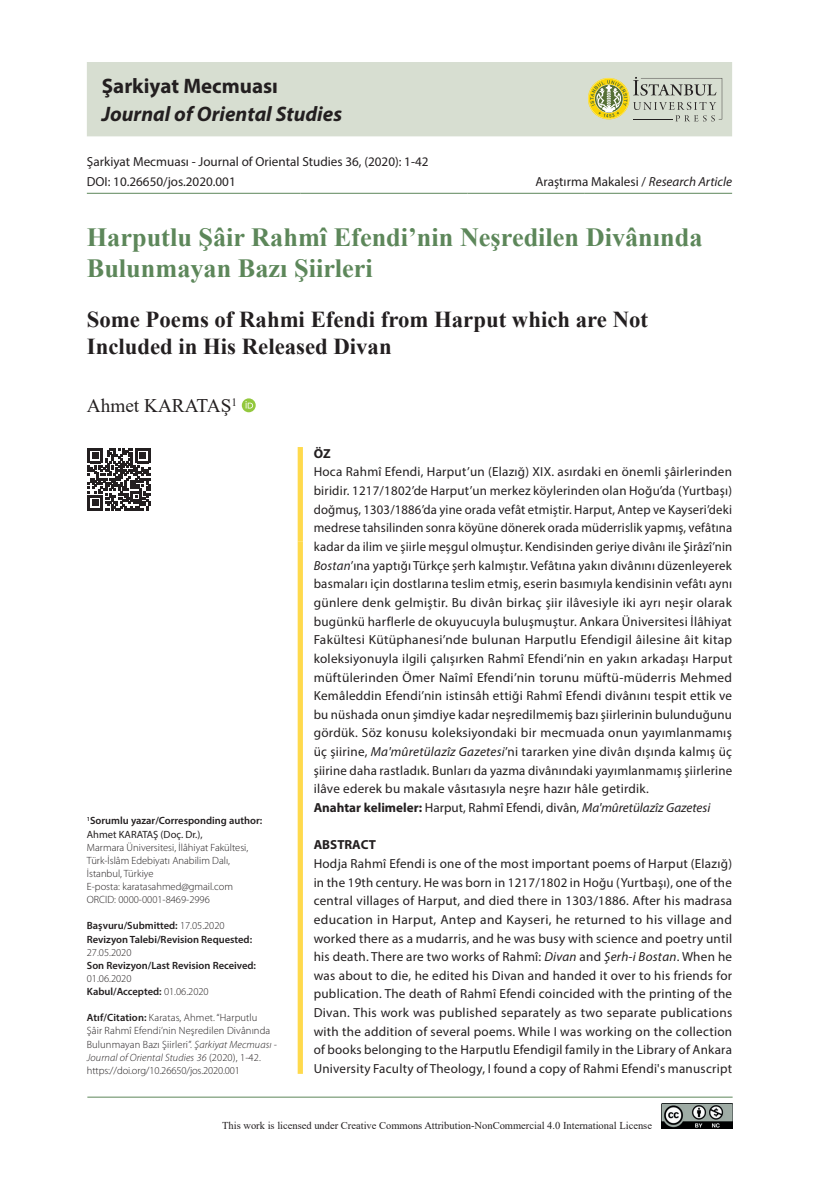
<style>
.page{position:relative;width:819px;height:1191px;background:#fff}
.page>*{position:absolute;margin:0;border:0;box-sizing:border-box;transform-origin:0 0}
.t1{font:700 26.25px/31.5px "Times New Roman";color:#5d875a}
.t2{font:700 22.75px/26.2px "Times New Roman";color:#231f20}
.t3{font:italic 700 21px "Myriad Pro";color:#231f20}
.t4{font:700 21px "Myriad Pro";color:#231f20}
.t5{font:19.25px "Times New Roman";color:#231f20}
.t6{font:13.12px/18.6px "Myriad Pro";letter-spacing:.015em;color:#231f20}
.t7{font:700 13.12px "Myriad Pro";color:#231f20}
.t8{font:300 10.5px/13.1px "Myriad Pro";color:#231f20}
.t9{font:600 10.5px/13.1px "Myriad Pro";color:#231f20}
.t10{font:10.5px "Times New Roman";color:#231f20}
.s1{font-style:italic}
.s2{font-weight:400}
.s3{font-weight:300}
.s4{font-weight:600}
.s5{font-weight:700}
</style>
<div class="page">
<div style="left:87px;top:62px;width:645px;height:74px;background:#d7ded1"></div>
<div style="left:297px;top:447px;width:6px;height:94px;background:#ffda4d"></div>
<div style="left:297px;top:541px;width:6px;height:532px;background:#ffda4d"></div>
<hr style="left:87px;top:193px;width:213px;height:1px;background:#5d875a">
<hr style="left:300px;top:193px;width:167px;height:1px;background:#5d875a">
<hr style="left:467px;top:193px;width:117px;height:1px;background:#5d875a">
<hr style="left:584px;top:193px;width:148px;height:1px;background:#5d875a">
<svg style="left:588px;top:77px;width:134px;height:44px;background:#c2c5a3"></svg>
<svg style="left:242px;top:398px;width:14px;height:14px"></svg>
<svg style="left:245px;top:401px;width:8px;height:7px"></svg>
<svg style="left:88px;top:448px;width:62px;height:62px"></svg>
<img style="left:661px;top:1104px;width:71px;height:25px">
<hr style="left:87px;top:1096px;width:645px;height:1px;background:#5d875a">
<h3 class="t4" style="left:102px;top:72px;width:178px">Şarkiyat Mecmuası</h3>
<h3 class="t3" style="left:102px;top:100px;width:242px">Journal of Oriental Studies</h3>
<p class="t6" style="left:87px;top:152px;width:343px;line-height:19.8px">Şarkiyat Mecmuası - Journal of Oriental Studies 36, (2020): 1-42<br>DOI: 10.26650/jos.2020.001</p>
<p class="t6" style="left:535px;top:172px;width:198px">Araştırma Makalesi / <span class="s1">Research Article</span></p>
<h1 class="t1" style="left:87px;top:220px;width:617px">Harputlu Şâir Rahmî Efendi’nin Neşredilen Divânında<br>Bulunmayan Bazı Şiirleri</h1>
<h2 class="t2" style="left:87px;top:306px;width:562px">Some Poems of Rahmi Efendi from Harput which are Not<br>Included in His Released Divan</h2>
<h3 class="t5" style="left:87px;top:392px;width:152px">Ahmet KARATAŞ<sup>1</sup></h3>
<p class="t9" style="left:87px;top:814px;width:177px"><sup>1</sup>Sorumlu yazar/Corresponding author:<br><span class="s2">Ahmet KARATAŞ (Doç. Dr.),</span></p>
<p class="t8" style="left:87px;top:840px;width:163px">Marmara Üniversitesi, İlâhiyat Fakültesi, Türk-İslâm Edebiyatı Anabilim Dalı, İstanbul, Türkiye<br>E-posta: karatasahmed@gmail.com ORCID: 0000-0001-8469-2996</p>
<p class="t9" style="left:87px;top:919px;width:167px">Başvuru/Submitted: <span class="s3">17.05.2020<br></span>Revizyon Talebi/Revision Requested:</p>
<p class="t8" style="left:87px;top:945px;width:46px">27.05.2020</p>
<p class="t9" style="left:87px;top:958px;width:171px">Son Revizyon/Last Revision Received:</p>
<p class="t8" style="left:87px;top:971px;width:123px">01.06.2020<br><span class="s4">Kabul/Accepted:</span> 01.06.2020</p>
<p class="t8" style="left:87px;top:1011px;width:191px"><span class="s4">Atıf/Citation:</span> Karatas, Ahmet. “Harputlu<br>Şâir Rahmî Efendi’nin Neşredilen Divânında Bulunmayan Bazı Şiirleri”. <span class="s1">Şarkiyat Mecmuası - Journal of Oriental Studies 36</span> (2020), 1-42. https://doi.org/10.26650/jos.2020.001</p>
<p class="t7" style="left:314px;top:445px;width:18px">ÖZ</p>
<p class="t6" style="left:314px;top:462px;width:420px">Hoca Rahmî Efendi, Harput’un (Elazığ) XIX. asırdaki en önemli şâirlerinden biridir. 1217/1802’de Harput’un merkez köylerinden olan Hoğu’da (Yurtbaşı) doğmuş, 1303/1886’da yine orada vefât etmiştir. Harput, Antep ve Kayseri’deki medrese tahsilinden sonra köyüne dönerek orada müderrislik yapmış, vefâtına kadar da ilim ve şiirle meşgul olmuştur. Kendisinden geriye divânı ile Şirâzî’nin <span class="s1">Bostan</span>’ına yaptığı Türkçe şerh kalmıştır. Vefâtına yakın divânını düzenleyerek basmaları için dostlarına teslim etmiş, eserin basımıyla kendisinin vefâtı aynı günlere denk gelmiştir. Bu divân birkaç şiir ilâvesiyle iki ayrı neşir olarak bugünkü harflerle de okuyucuyla buluşmuştur. Ankara Üniversitesi İlâhiyat Fakültesi Kütüphanesi’nde bulunan Harputlu Efendigil âilesine âit kitap koleksiyonuyla ilgili çalışırken Rahmî Efendi’nin en yakın arkadaşı Harput müftülerinden Ömer Naîmî Efendi’nin torunu müftü-müderris Mehmed Kemâleddin Efendi’nin istinsâh ettiği Rahmî Efendi divânını tespit ettik ve bu nüshada onun şimdiye kadar neşredilmemiş bazı şiirlerinin bulunduğunu gördük. Söz konusu koleksiyondaki bir mecmuada onun yayımlanmamış üç şiirine, <span class="s1">Ma'mûretülazîz Gazetesi</span>’ni tararken yine divân dışında kalmış üç şiirine daha rastladık. Bunları da yazma divânındaki yayımlanmamış şiirlerine ilâve ederek bu makale vâsıtasıyla neşre hazır hâle getirdik.<br><span class="s5">Anahtar kelimeler:</span> Harput, Rahmî Efendi, divân, <span class="s1">Ma'mûretülazîz Gazetesi</span></p>
<p class="t7" style="left:314px;top:836px;width:64px">ABSTRACT</p>
<p class="t6" style="left:314px;top:854px;width:420px;text-align:justify">Hodja Rahmî Efendi is one of the most important poems of Harput (Elazığ) in the 19th century. He was born in 1217/1802 in Hoğu (Yurtbaşı), one of the central villages of Harput, and died there in 1303/1886. After his madrasa education in Harput, Antep and Kayseri, he returned to his village and worked there as a mudarris, and he was busy with science and poetry until his death. There are two works of Rahmî: <span class="s1">Divan</span> and <span class="s1">Şerh-i Bostan</span>. When he was about to die, he edited his Divan and handed it over to his friends for publication. The death of Rahmî Efendi coincided with the printing of the Divan. This work was published separately as two separate publications with the addition of several poems. While I was working on the collection of books belonging to the Harputlu Efendigil family in the Library of Ankara University Faculty of Theology, I found a copy of Rahmi Efendi's manuscript</p>
<p class="t10" style="left:222px;top:1118px;width:431px">This work is licensed under Creative Commons Attribution-NonCommercial 4.0 International License</p>
</div>
